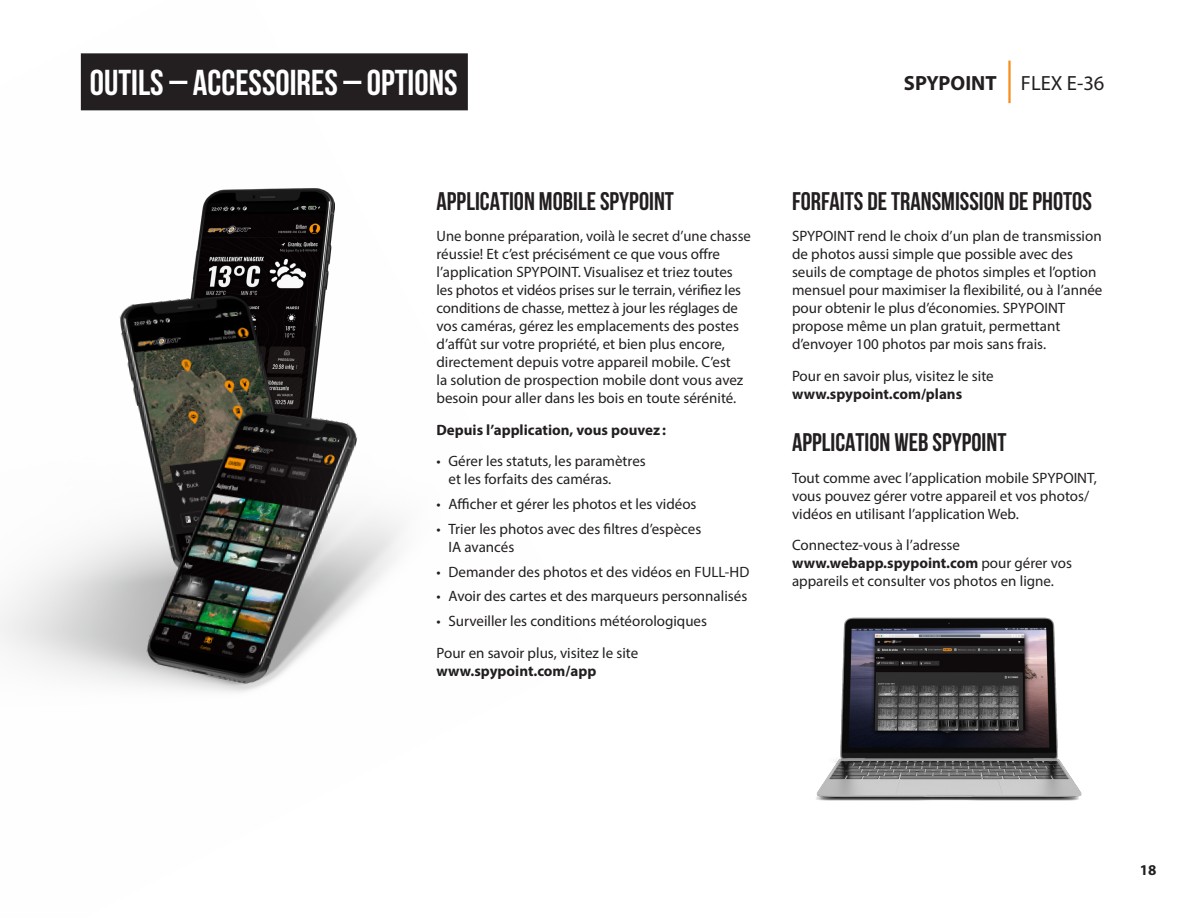
<style>
.page{position:relative;width:1188px;height:918px;background:#fff}
.page>*{position:absolute;margin:0;border:0;box-sizing:border-box;transform-origin:0 0}
.TABLE_DES_MATIÈRES{font:700 36px "Bebas Neue";color:#fff}
.TITRE{font:700 25.5px "Bebas Neue";color:#231f20}
.t1{font:700 20.55px "Myriad Pro";color:#231f20}
.TEXTE_COURANT{font:15px/18px "Myriad Pro";color:#231f20}
.TEXTE_COURANT-2{font:700 15px "Myriad Pro";color:#231f20}
.s1{font-weight:700}
.s2{font-weight:400}
</style>
<div class="page">
<hr style="left:1008px;top:61px;width:3px;height:42px;background:#f68e1e">
<img style="left:191px;top:188px;width:144px;height:207px">
<img style="left:119px;top:289px;width:190px;height:290px">
<img style="left:144px;top:395px;width:215px;height:301px">
<img style="left:816px;top:617px;width:266px;height:184px">
<div style="left:81px;top:53px;width:387px;height:57px;background:#231f20"></div>
<p class="TABLE_DES_MATIÈRES" style="left:90px;top:63px;width:369px">OUTILS – ACCESSOIRES – OPTIONS</p>
<p class="TITRE" style="left:436px;top:187px;width:239px">APPLICATION MOBILE SPYPOINT</p>
<p class="TEXTE_COURANT" style="left:436px;top:227px;width:316px">Une bonne préparation, voilà le secret d’une chasse réussie! Et c’est précisément ce que vous offre l’application SPYPOINT. Visualisez et triez toutes les photos et vidéos prises sur le terrain, vérifiez les conditions de chasse, mettez à jour les réglages de vos caméras, gérez les emplacements des postes d’affût sur votre propriété, et bien plus encore, directement depuis votre appareil mobile. C’est<br>la solution de prospection mobile dont vous avez besoin pour aller dans les bois en toute sérénité.</p>
<p class="TEXTE_COURANT-2" style="left:436px;top:420px;width:231px">Depuis l’application, vous pouvez :</p>
<p class="TEXTE_COURANT" style="left:448px;top:452px;width:199px;text-indent:-12px">• Gérer les statuts, les paramètres et les forfaits des caméras.</p>
<p class="TEXTE_COURANT" style="left:436px;top:495px;width:262px">• Afficher et gérer les photos et les vidéos</p>
<p class="TEXTE_COURANT" style="left:448px;top:520px;width:254px;text-indent:-12px">• Trier les photos avec des filtres d’espèces<br>IA avancés</p>
<p class="TEXTE_COURANT" style="left:436px;top:562px;width:314px">• Demander des photos et des vidéos en FULL-HD</p>
<p class="TEXTE_COURANT" style="left:436px;top:587px;width:312px">• Avoir des cartes et des marqueurs personnalisés</p>
<p class="TEXTE_COURANT" style="left:436px;top:612px;width:272px">• Surveiller les conditions météorologiques</p>
<p class="TEXTE_COURANT" style="left:436px;top:643px;width:203px">Pour en savoir plus, visitez le site <span class="s1">www.spypoint.com/app</span></p>
<h3 class="t1" style="left:904px;top:69px;width:202px">SPYPOINT <span class="s2">FLEX E-36</span></h3>
<p class="TITRE" style="left:792px;top:187px;width:301px">FORFAITS DE TRANSMISSION DE PHOTOS</p>
<p class="TEXTE_COURANT" style="left:792px;top:227px;width:312px">SPYPOINT rend le choix d’un plan de transmission de photos aussi simple que possible avec des seuils de comptage de photos simples et l’option mensuel pour maximiser la flexibilité, ou à l’année pour obtenir le plus d’économies. SPYPOINT propose même un plan gratuit, permettant d’envoyer 100 photos par mois sans frais.</p>
<p class="TEXTE_COURANT" style="left:792px;top:367px;width:203px">Pour en savoir plus, visitez le site <span class="s1">www.spypoint.com/plans</span></p>
<p class="TITRE" style="left:792px;top:429px;width:216px">APPLICATION WEB SPYPOINT</p>
<p class="TEXTE_COURANT" style="left:792px;top:469px;width:306px">Tout comme avec l’application mobile SPYPOINT, vous pouvez gérer votre appareil et vos photos/ vidéos en utilisant l’application Web.</p>
<p class="TEXTE_COURANT" style="left:792px;top:536px;width:281px">Connectez-vous à l’adresse <span class="s1">www.webapp.spypoint.com</span> pour gérer vos appareils et consulter vos photos en ligne.</p>
<p class="TEXTE_COURANT-2" style="left:1140px;top:860px;width:18px">18</p>
</div>
